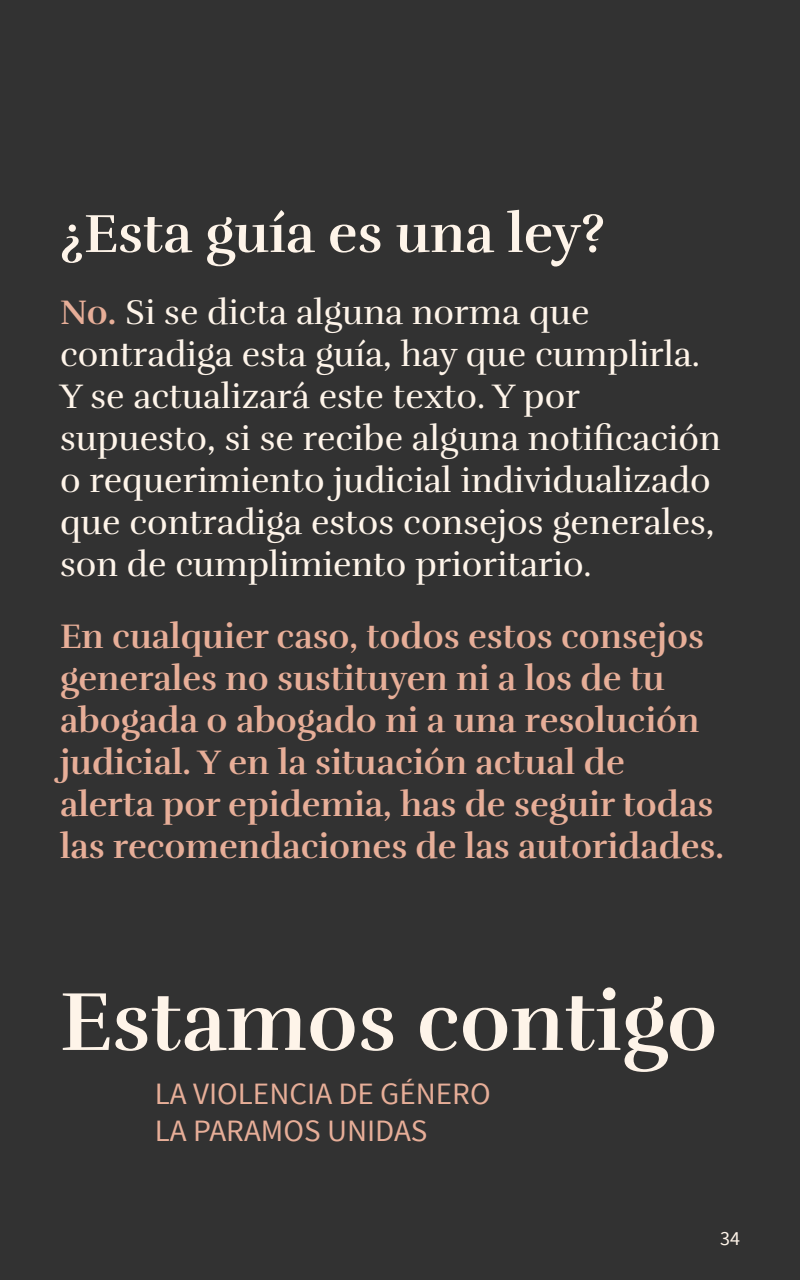
<style>
.page{position:relative;width:800px;height:1280px;background:#323232}
.page>*{position:absolute;margin:0;border:0;box-sizing:border-box;transform-origin:0 0}
._04_pregunta_titulo{font:700 84.6px "Rufina";color:#fef4e9}
._00_txt{font:700 55px "Rufina";color:#fef4e9}
._00_txt-2{font:35px/42px "Rufina";color:#fef4e9}
._00_txt-3{font:700 35px/42px "Rufina";color:#e7ae98}
._04_pregunta_titulo-2{font:31.1px/37.3px "Source Sans Pro";color:#e7ae98}
.t1{font:20px "Source Sans Pro";color:#fef4e9}
.s1{font-weight:700;color:#e7ae98}
</style>
<div class="page">
<p class="_00_txt" style="left:60px;top:200px;width:546px">¿Esta guía es una ley?</p>
<p class="_00_txt-2" style="left:60px;top:292px;width:662px"><span class="s1">No.</span> Si se dicta alguna norma que contradiga esta guía, hay que cumplirla.<br>Y se actualizará este texto. Y por supuesto, si se recibe alguna notificación o requerimiento judicial individualizado que contradiga estos consejos generales, son de cumplimiento prioritario.</p>
<p class="_00_txt-3" style="left:60px;top:616px;width:666px">En cualquier caso, todos estos consejos generales no sustituyen ni a los de tu abogada o abogado ni a una resolución judicial. Y en la situación actual de alerta por epidemia, has de seguir todas las recomendaciones de las autoridades.</p>
<p class="_04_pregunta_titulo" style="left:60px;top:970px;width:659px">Estamos contigo</p>
<p class="_04_pregunta_titulo-2" style="left:155px;top:1075px;width:338px">LA VIOLENCIA DE GÉNERO<br>LA PARAMOS UNIDAS</p>
<p class="t1" style="left:720px;top:1226px;width:21px">34</p>
</div>
